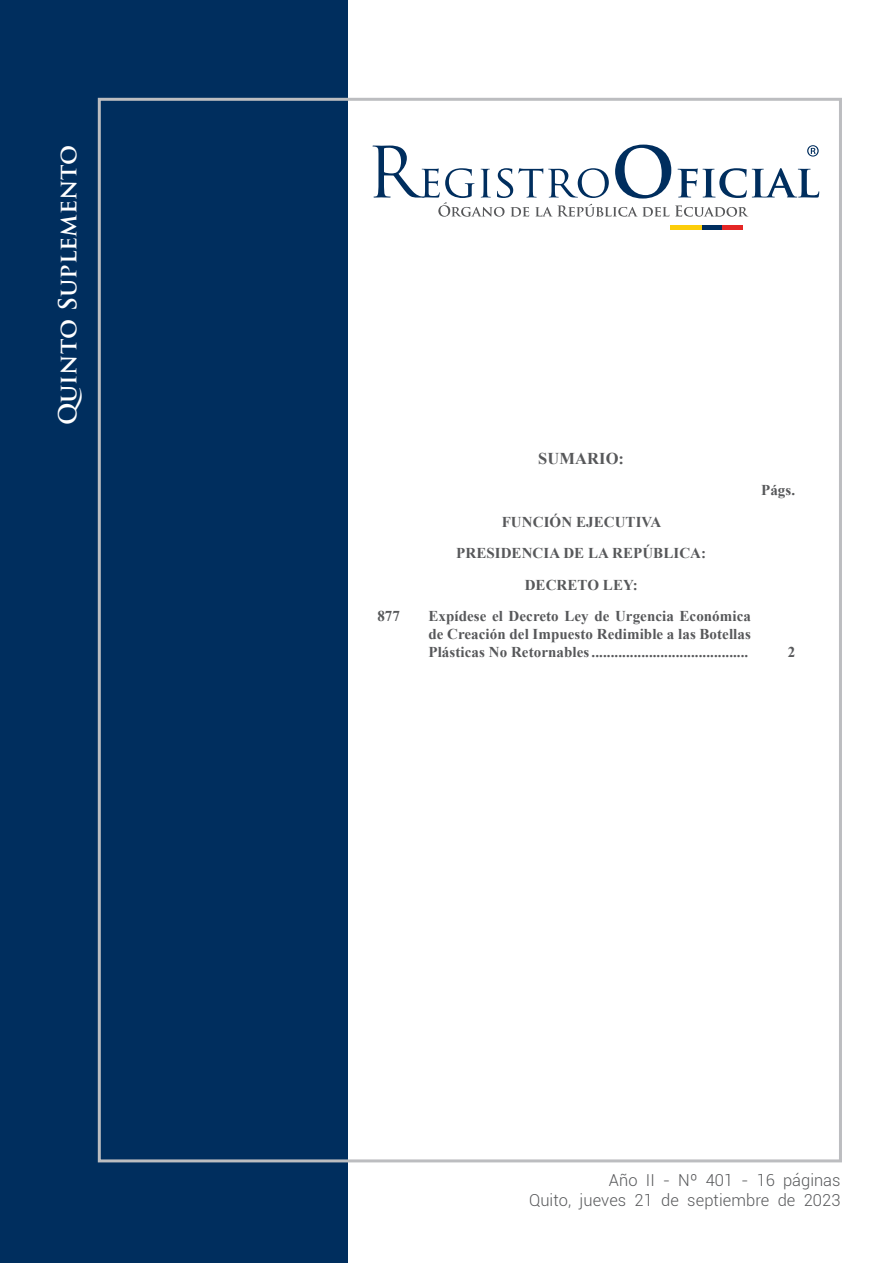
<style>
.page{position:relative;width:893px;height:1263px;background:#fff}
.page>*{position:absolute;margin:0;border:0;box-sizing:border-box;transform-origin:0 0}
.t1{font:700 24.3px "Trajan Pro";letter-spacing:.005em;color:#fff}
.t2{font:300 16.5px/20.2px "Roboto";letter-spacing:.005em;color:#57585a;text-align:right}
.t3{font:700 16.5px "Times New Roman";letter-spacing:.005em;color:#57585a}
.t4{font:700 15px/31.3px "Times New Roman";letter-spacing:.005em;color:#57585a;text-align:center}
</style>
<div class="page">
<div style="left:0;top:0;width:348px;height:1263px;background:#002e5e"></div>
<div style="left:670px;top:225px;width:32px;height:5px;background:#fccd0a"></div>
<div style="left:702px;top:225px;width:21px;height:5px;background:#002e5e"></div>
<div style="left:723px;top:225px;width:20px;height:5px;background:#e42625"></div>
<svg style="left:372px;top:145px;width:447px;height:72px"></svg>
<h1 class="t1" style="left:53px;top:425px;width:282px;rotate:-90deg">Quinto Suplemento</h1>
<p class="t3" style="left:538px;top:447px;width:87px">SUMARIO:</p>
<p class="t4" style="left:456px;top:506px;width:251px">FUNCIÓN EJECUTIVA<br>PRESIDENCIA DE LA REPÚBLICA:<br>DECRETO LEY:</p>
<p class="t4" style="left:377px;top:600px;width:24px">877</p>
<p class="t4" style="left:428px;top:607px;width:324px;line-height:18px;text-align:justify">Expídese el Decreto Ley de Urgencia Económica de Creación del Impuesto Redimible a las Botellas Plásticas No Retornables.........................................</p>
<p class="t4" style="left:761px;top:474px;width:36px">Págs.</p>
<p class="t4" style="left:788px;top:636px;width:9px">2</p>
<p class="t2" style="left:529px;top:1169px;width:313px">Año II - Nº 401 - 16 páginas<br>Quito, jueves 21 de septiembre de 2023</p>
</div>
